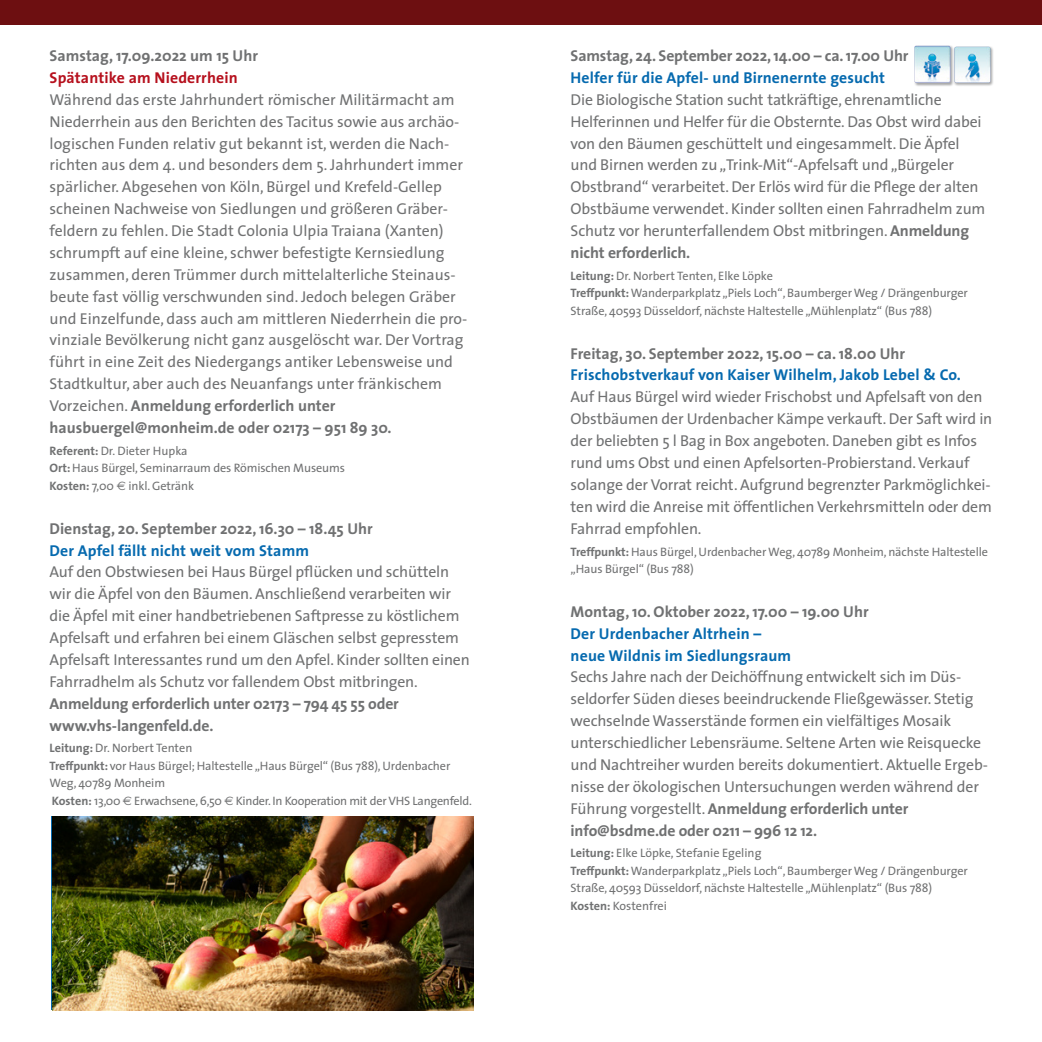
<style>
.page{position:relative;width:1042px;height:1042px;background:#fff}
.page>*{position:absolute;margin:0;border:0;box-sizing:border-box;transform-origin:0 0}
.t1{font:15.75px/21.9px "The Sans";letter-spacing:-.01em;color:#707172}
.t2{font:700 15.75px/21.9px "The Sans";color:#707172}
.t3{font:700 15.75px/21.9px "The Sans";letter-spacing:.01em;color:#066aaf}
.t4{font:700 15.75px "The Sans";letter-spacing:.01em;color:#b6101d}
.t5{font:12.25px/17.5px "The Sans";letter-spacing:-.01em;color:#707172}
.s1{font-weight:700}
.s2{font-family:"Euro Sans"}
</style>
<div class="page">
<div style="left:914px;top:45px;width:40px;height:41px;background:#000;opacity:.35"></div>
<img style="left:914px;top:45px;width:36px;height:38px">
<div style="left:954px;top:46px;width:40px;height:41px;background:#000;opacity:.35"></div>
<img style="left:954px;top:47px;width:36px;height:36px">
<div style="left:0;top:0;width:1042px;height:25px;background:#6d0f11"></div>
<img style="left:53px;top:817px;width:420px;height:193px">
<p class="t2" style="left:50px;top:44px;width:210px">Samstag, 17.09.2022 um 15 Uhr</p>
<p class="t4" style="left:50px;top:64px;width:190px">Spätantike am Niederrhein</p>
<p class="t1" style="left:50px;top:88px;width:419px">Während das erste Jahrhundert römischer Militärmacht am Niederrhein aus den Berichten des Tacitus sowie aus archäo&shy;logischen Funden relativ gut bekannt ist, werden die Nach&shy;richten aus dem 4. und besonders dem 5. Jahrhundert immer spärlicher. Abgesehen von Köln, Bürgel und Krefeld-Gellep scheinen Nachweise von Siedlungen und größeren Gräber&shy;feldern zu fehlen. Die Stadt Colonia Ulpia Traiana (Xanten) schrumpft auf eine kleine, schwer befestigte Kernsiedlung zusammen, deren Trümmer durch mittelalterliche Steinaus&shy;beute fast völlig verschwunden sind. Jedoch belegen Gräber und Einzelfunde, dass auch am mittleren Niederrhein die pro&shy;vinziale Bevölkerung nicht ganz ausgelöscht war. Der Vortrag führt in eine Zeit des Niedergangs antiker Lebensweise und Stadtkultur, aber auch des Neuanfangs unter fränkischem Vorzeichen. <span class="s1">Anmeldung erforderlich unter hausbuergel@monheim.de oder 02173 – 951 89 30.</span></p>
<p class="t5" style="left:50px;top:442px;width:297px"><span class="s1">Referent:</span> Dr. Dieter Hupka<br><span class="s1">Ort:</span> Haus Bürgel, Seminarraum des Römischen Museums<br><span class="s1">Kosten:</span> 7,00 <span class="s2">€</span> inkl. Getränk</p>
<p class="t2" style="left:50px;top:517px;width:325px">Dienstag, 20. September 2022, 16.30 – 18.45 Uhr</p>
<p class="t3" style="left:50px;top:539px;width:261px">Der Apfel fällt nicht weit vom Stamm</p>
<p class="t1" style="left:50px;top:561px;width:422px">Auf den Obstwiesen bei Haus Bürgel pflücken und schütteln wir die Äpfel von den Bäumen. Anschließend verarbeiten wir die Äpfel mit einer handbetriebenen Saftpresse zu köstlichem Apfelsaft und erfahren bei einem Gläschen selbst gepresstem Apfelsaft Interessantes rund um den Apfel. Kinder sollten einen Fahrradhelm als Schutz vor fallendem Obst mitbringen.</p>
<p class="t2" style="left:50px;top:692px;width:351px">Anmeldung erforderlich unter 02173 – 794 45 55 oder www.vhs-langenfeld.de.</p>
<p class="t5" style="left:50px;top:739px;width:424px"><span class="s1">Leitung:</span> Dr. Norbert Tenten<br><span class="s1">Treffpunkt:</span> vor Haus Bürgel; Haltestelle „Haus Bürgel“ (Bus 788), Urdenbacher Weg, 40789 Monheim<br><span class="s1">Kosten:</span> 13,00 <span class="s2">€</span> Erwachsene, 6,50 <span class="s2">€</span> Kinder. In Kooperation mit der VHS Langenfeld.</p>
<p class="t2" style="left:570px;top:44px;width:339px">Samstag, 24. September 2022, 14.00 – ca. 17.00 Uhr</p>
<p class="t3" style="left:570px;top:66px;width:316px">Helfer für die Apfel- und Birnenernte gesucht</p>
<p class="t1" style="left:570px;top:88px;width:416px">Die Biologische Station sucht tatkräftige, ehrenamtliche Helferinnen und Helfer für die Obsternte. Das Obst wird dabei von den Bäumen geschüttelt und eingesammelt. Die Äpfel und Birnen werden zu „Trink-Mit“-Apfelsaft und „Bürgeler Obstbrand“ verarbeitet. Der Erlös wird für die Pflege der alten Obstbäume verwendet. Kinder sollten einen Fahrradhelm zum Schutz vor herunterfallendem Obst mitbringen. <span class="s1">Anmeldung nicht erforderlich.</span></p>
<p class="t5" style="left:570px;top:267px;width:399px"><span class="s1">Leitung:</span> Dr. Norbert Tenten, Elke Löpke<br><span class="s1">Treffpunkt:</span> Wanderparkplatz „Piels Loch“, Baumberger Weg / Drängenburger<br>Straße, 40593 Düsseldorf, nächste Haltestelle „Mühlenplatz“ (Bus 788)</p>
<p class="t2" style="left:570px;top:342px;width:336px">Freitag, 30. September 2022, 15.00 – ca. 18.00 Uhr</p>
<p class="t3" style="left:570px;top:364px;width:392px">Frischobstverkauf von Kaiser Wilhelm, Jakob Lebel &amp; Co.</p>
<p class="t1" style="left:570px;top:386px;width:423px">Auf Haus Bürgel wird wieder Frischobst und Apfelsaft von den Obstbäumen der Urdenbacher Kämpe verkauft. Der Saft wird in der beliebten 5 l Bag in Box angeboten. Daneben gibt es Infos rund ums Obst und einen Apfelsorten-Probierstand. Verkauf solange der Vorrat reicht. Aufgrund begrenzter Parkmöglichkei&shy;ten wird die Anreise mit öffentlichen Verkehrsmitteln oder dem Fahrrad empfohlen.</p>
<p class="t5" style="left:570px;top:542px;width:419px"><span class="s1">Treffpunkt:</span> Haus Bürgel, Urdenbacher Weg, 40789 Monheim, nächste Haltestelle „Haus Bürgel“ (Bus 788)</p>
<p class="t2" style="left:570px;top:600px;width:300px">Montag, 10. Oktober 2022, 17.00 – 19.00 Uhr</p>
<p class="t3" style="left:570px;top:622px;width:222px">Der Urdenbacher Altrhein – neue Wildnis im Siedlungsraum</p>
<p class="t1" style="left:570px;top:666px;width:419px">Sechs Jahre nach der Deichöffnung entwickelt sich im Düs&shy;seldorfer Süden dieses beeindruckende Fließgewässer. Stetig wechselnde Wasserstände formen ein vielfältiges Mosaik unterschiedlicher Lebensräume. Seltene Arten wie Reisquecke und Nachtreiher wurden bereits dokumentiert. Aktuelle Ergeb&shy;nisse der ökologischen Untersuchungen werden während der Führung vorgestellt. <span class="s1">Anmeldung erforderlich unter info@bsdme.de oder 0211 – 996 12 12.</span></p>
<p class="t5" style="left:570px;top:844px;width:399px"><span class="s1">Leitung:</span> Elke Löpke, Stefanie Egeling<br><span class="s1">Treffpunkt:</span> Wanderparkplatz „Piels Loch“, Baumberger Weg / Drängenburger Straße, 40593 Düsseldorf, nächste Haltestelle „Mühlenplatz“ (Bus 788)<br><span class="s1">Kosten:</span> Kostenfrei</p>
</div>
